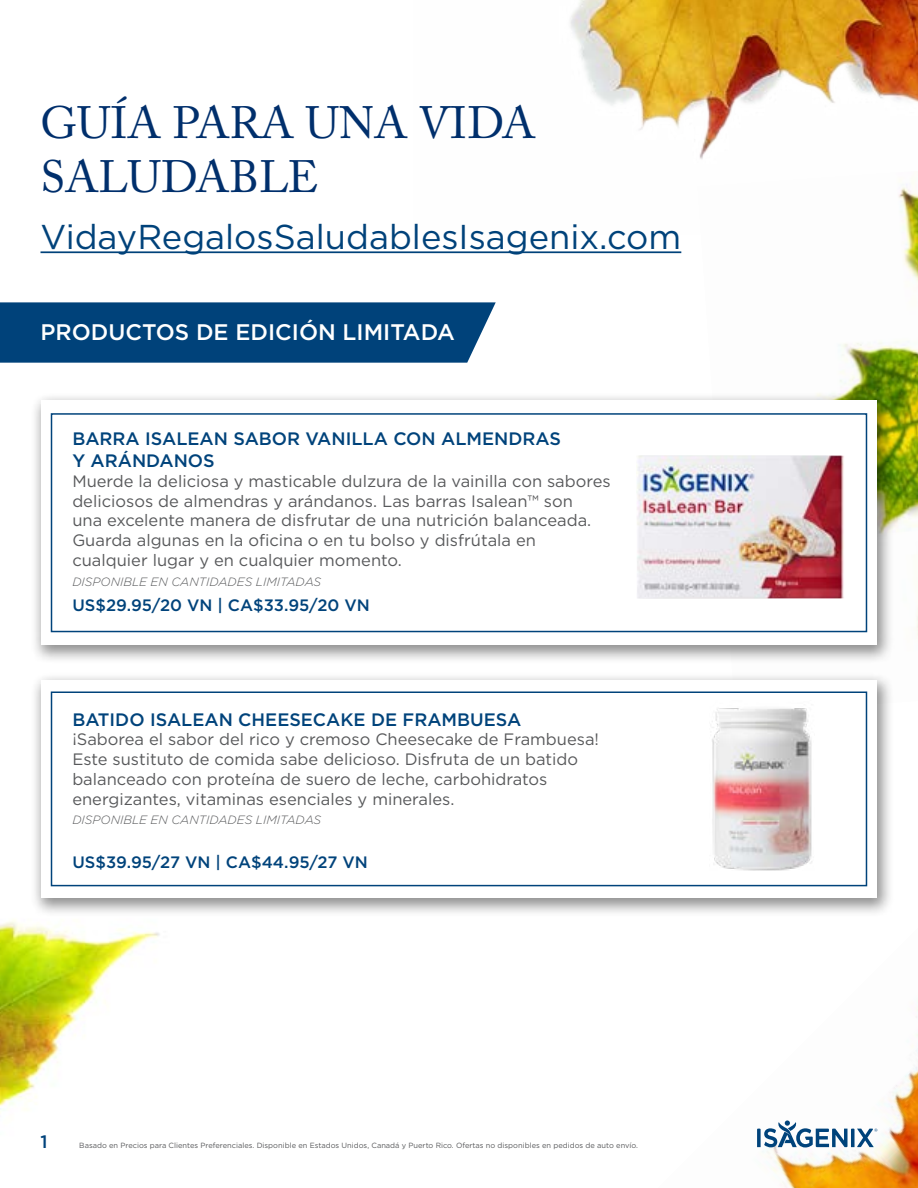
<style>
.page{position:relative;width:918px;height:1188px;background:#fff}
.page>*{position:absolute;margin:0;border:0;box-sizing:border-box;transform-origin:0 0}
.t1{font:45px/54px "Adobe Caslon Pro";color:#002f6c}
.t2{font:34.5px "Gotham";color:#00427a}
.t3{font:500 22.5px "Gotham";color:#fff}
.t4{font:500 18px/21.6px "Gotham";color:#00437b}
.t5{font:16.5px/19.8px "Gotham";color:#58595b}
.t6{font:500 16.5px "Gotham";color:#00437b}
.t7{font:italic 300 12px "Gotham";color:#58595b}
.t8{font:7.5px "Gotham";color:#58595b}
</style>
<div class="page">
<img style="left:570px;top:0;width:348px;height:159px">
<img style="left:0;top:920px;width:160px;height:186px">
<img style="left:839px;top:180px;width:79px;height:456px">
<img style="left:757px;top:1008px;width:161px;height:180px">
<div style="left:31px;top:393px;width:864px;height:271px;background:#000;opacity:.45"></div>
<div style="left:41px;top:401px;width:836px;height:244px;background:#fff"></div>
<div style="left:51px;top:413px;width:816px;height:219px;border:2px solid #00437b"></div>
<div style="left:31px;top:673px;width:864px;height:244px;background:#000;opacity:.45"></div>
<div style="left:41px;top:680px;width:836px;height:217px;background:#fff"></div>
<div style="left:51px;top:692px;width:816px;height:194px;border:2px solid #00437b"></div>
<div style="left:0;top:302px;width:496px;height:61px;background:#00427a"></div>
<hr style="left:40px;top:251px;width:641px;height:2px;background:#00427a">
<img style="left:637px;top:455px;width:207px;height:143px">
<img style="left:712px;top:708px;width:100px;height:163px">
<svg style="left:757px;top:1120px;width:121px;height:27px"></svg>
<h1 class="t1" style="left:40px;top:95px;width:497px">GUÍA PARA UNA VIDA<br>SALUDABLE</h1>
<h2 class="t2" style="left:40px;top:215px;width:642px">VidayRegalosSaludablesIsagenix.com</h2>
<h3 class="t3" style="left:40px;top:317px;width:416px">PRODUCTOS DE EDICIÓN LIMITADA</h3>
<p class="t4" style="left:72px;top:428px;width:490px">BARRA ISALEAN SABOR VANILLA CON ALMENDRAS<br>Y ARÁNDANOS</p>
<p class="t5" style="left:72px;top:471px;width:540px">Muerde la deliciosa y masticable dulzura de la vainilla con sabores deliciosos de almendras y arándanos. Las barras Isalean™ son<br>una excelente manera de disfrutar de una nutrición balanceada.<br>Guarda algunas en la oficina o en tu bolso y disfrútala en cualquier lugar y en cualquier momento.</p>
<p class="t7" style="left:72px;top:574px;width:250px">DISPONIBLE EN CANTIDADES LIMITADAS</p>
<p class="t6" style="left:72px;top:594px;width:299px">US$29.95/20 VN | CA$33.95/20 VN</p>
<p class="t4" style="left:72px;top:708px;width:451px">BATIDO ISALEAN CHEESECAKE DE FRAMBUESA</p>
<p class="t5" style="left:72px;top:729px;width:528px">¡Saborea el sabor del rico y cremoso Cheesecake de Frambuesa!<br>Este sustituto de comida sabe delicioso. Disfruta de un batido balanceado con proteína de suero de leche, carbohidratos energizantes, vitaminas esenciales y minerales.</p>
<p class="t7" style="left:72px;top:812px;width:250px">DISPONIBLE EN CANTIDADES LIMITADAS</p>
<p class="t6" style="left:72px;top:851px;width:297px">US$39.95/27 VN | CA$44.95/27 VN</p>
<p class="t4" style="left:40px;top:1130px;width:9px">1</p>
<p class="t8" style="left:79px;top:1140px;width:560px">Basado en Precios para Clientes Preferenciales. Disponible en Estados Unidos, Canadá y Puerto Rico. Ofertas no disponibles en pedidos de auto envío.</p>
</div>
